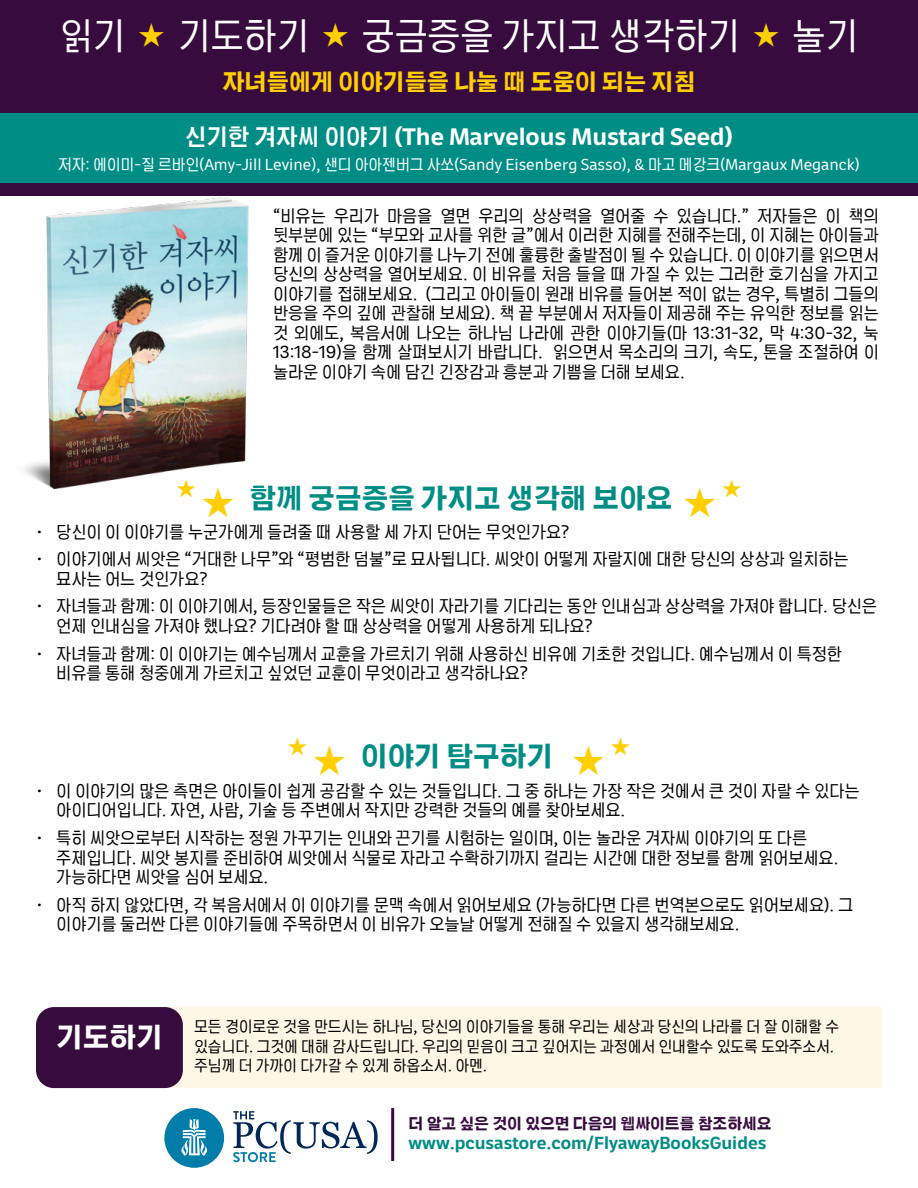
<style>
.page{position:relative;width:918px;height:1188px;background:#fff}
.page>*{position:absolute;margin:0;border:0;box-sizing:border-box;transform-origin:0 0}
.t1{font:36px "Neutronic Hangeul";color:#fff}
.t2{font:700 27px "Neutronic Hangeul";color:#008d85}
.t3{font:700 27px "Neutronic Hangeul";color:#fff}
.t4{font:600 22.5px "Neutronic Hangeul";color:#fff}
.t5{font:700 22.5px "Neutronic Hangeul";color:#ffcf01}
.t6{font:16.5px/19.5px "Neutronic Hangeul";color:#000}
.t7{font:600 16.5px "Neutronic Hangeul";color:#008d85}
.t8{font:15px/19.5px "Neutronic Hangeul";color:#000}
.t9{font:15px "Neutronic Hangeul";color:#fff}
.t10{font:700 15px "Neutronic Hangeul";color:#380b3f}
</style>
<div class="page">
<div style="left:0;top:0;width:918px;height:195px;background:#380b3f"></div>
<div style="left:0;top:114px;width:918px;height:69px;background:#008d85"></div>
<img style="left:0;top:195px;width:264px;height:295px">
<div style="left:122px;top:1007px;width:760px;height:81px;background:#fff7e6"></div>
<div style="left:36px;top:1007px;width:147px;height:81px;background:#380b3f;border-radius:18px"></div>
<div style="left:164px;top:1108px;width:60px;height:60px;background:#027ca8;border-radius:50%"></div>
<svg style="left:181px;top:1119px;width:26px;height:36px"></svg>
<svg style="left:233px;top:1111px;width:145px;height:51px"></svg>
<hr style="left:391px;top:1108px;width:3px;height:53px;background:#380b3f">
<svg style="left:177px;top:479px;width:18px;height:11px"></svg>
<svg style="left:203px;top:487px;width:31px;height:3px"></svg>
<h1 class="t1" style="left:60px;top:15px;width:67px">읽기</h1>
<h1 class="t1" style="left:178px;top:15px;width:133px">기도하기</h1>
<h1 class="t1" style="left:362px;top:15px;width:380px">궁금증을 가지고 생각하기</h1>
<h1 class="t1" style="left:792px;top:15px;width:67px">놀기</h1>
<h3 class="t5" style="left:222px;top:68px;width:475px">자녀들에게 이야기들을 나눌 때 도움이 되는 지침</h3>
<h3 class="t4" style="left:185px;top:124px;width:550px">신기한 겨자씨 이야기 (The Marvelous Mustard Seed)</h3>
<p class="t9" style="left:58px;top:156px;width:803px">저자: 에이미-질 르바인(Amy-Jill Levine), 샌디 아아젠버그 사쏘(Sandy Eisenberg Sasso), &amp; 마고 메강크(Margaux Meganck)</p>
<p class="t6" style="left:273px;top:206px;width:607px;text-align:justify">“비유는 우리가 마음을 열면 우리의 상상력을 열어줄 수 있습니다.” 저자들은 이 책의 뒷부분에 있는 “부모와 교사를 위한 글”에서 이러한 지혜를 전해주는데, 이 지혜는 아이들과 함께 이 즐거운 이야기를 나누기 전에 훌륭한 출발점이 될 수 있습니다. 이 이야기를 읽으면서 당신의 상상력을 열어보세요. 이 비유를 처음 들을 때 가질 수 있는 그러한 호기심을 가지고 이야기를 접해보세요. (그리고 아이들이 원래 비유를 들어본 적이 없는 경우, 특별히 그들의 반응을 주의 깊에 관찰해 보세요). 책 끝 부분에서 저자들이 제공해 주는 유익한 정보를 읽는 것 외에도, 복음서에 나오는 하나님 나라에 관한 이야기들(마 13:31-32, 막 4:30-32, 눅 13:18-19)을 함께 살펴보시기 바랍니다. 읽으면서 목소리의 크기, 속도, 톤을 조절하여 이 놀라운 이야기 속에 담긴 긴장감과 흥분과 기쁨을 더해 보세요.</p>
<h2 class="t2" style="left:249px;top:482px;width:424px">함께 궁금증을 가지고 생각해 보아요</h2>
<p class="t6" style="left:36px;top:522px;width:535px">• 당신이 이 이야기를 누군가에게 들려줄 때 사용할 세 가지 단어는 무엇인가요?</p>
<p class="t6" style="left:56px;top:549px;width:794px;text-indent:-20px">• 이야기에서 씨앗은 “거대한 나무”와 “평범한 덤불”로 묘사됩니다. 씨앗이 어떻게 자랄지에 대한 당신의 상상과 일치하는 묘사는 어느 것인가요?</p>
<p class="t6" style="left:56px;top:597px;width:822px;text-indent:-20px">• 자녀들과 함께: 이 이야기에서, 등장인물들은 작은 씨앗이 자라기를 기다리는 동안 인내심과 상상력을 가져야 합니다. 당신은 언제 인내심을 가져야 했나요? 기다려야 할 때 상상력을 어떻게 사용하게 되나요?</p>
<p class="t6" style="left:56px;top:644px;width:787px;text-indent:-20px">• 자녀들과 함께: 이 이야기는 예수님께서 교훈을 가르치기 위해 사용하신 비유에 기초한 것입니다. 예수님께서 이 특정한 비유를 통해 청중에게 가르치고 싶었던 교훈이 무엇이라고 생각하나요?</p>
<h2 class="t2" style="left:361px;top:740px;width:194px">이야기 탐구하기</h2>
<p class="t6" style="left:56px;top:781px;width:805px;text-indent:-20px">• 이 이야기의 많은 측면은 아이들이 쉽게 공감할 수 있는 것들입니다. 그 중 하나는 가장 작은 것에서 큰 것이 자랄 수 있다는 아이디어입니다. 자연, 사람, 기술 등 주변에서 작지만 강력한 것들의 예를 찾아보세요.</p>
<p class="t6" style="left:56px;top:828px;width:784px;text-indent:-20px">• 특히 씨앗으로부터 시작하는 정원 가꾸기는 인내와 끈기를 시험하는 일이며, 이는 놀라운 겨자씨 이야기의 또 다른 주제입니다. 씨앗 봉지를 준비하여 씨앗에서 식물로 자라고 수확하기까지 걸리는 시간에 대한 정보를 함께 읽어보세요. 가능하다면 씨앗을 심어 보세요.</p>
<p class="t6" style="left:56px;top:895px;width:798px;text-indent:-20px">• 아직 하지 않았다면, 각 복음서에서 이 이야기를 문맥 속에서 읽어보세요 (가능하다면 다른 번역본으로도 읽어보세요). 그 이야기를 둘러싼 다른 이야기들에 주목하면서 이 비유가 오늘날 어떻게 전해질 수 있을지 생각해보세요.</p>
<h2 class="t3" style="left:56px;top:1021px;width:108px">기도하기</h2>
<p class="t8" style="left:194px;top:1017px;width:646px">모든 경이로운 것을 만드시는 하나님, 당신의 이야기들을 통해 우리는 세상과 당신의 나라를 더 잘 이해할 수 있습니다. 그것에 대해 감사드립니다. 우리의 믿음이 크고 깊어지는 과정에서 인내할수 있도록 도와주소서. 주님께 더 가까이 다가갈 수 있게 하옵소서. 아멘.</p>
<p class="t10" style="left:409px;top:1115px;width:365px">더 알고 싶은 것이 있으면 다음의 웹싸이트를 참조하세요</p>
<p class="t7" style="left:409px;top:1133px;width:359px">www.pcusastore.com/FlyawayBooksGuides</p>
</div>
